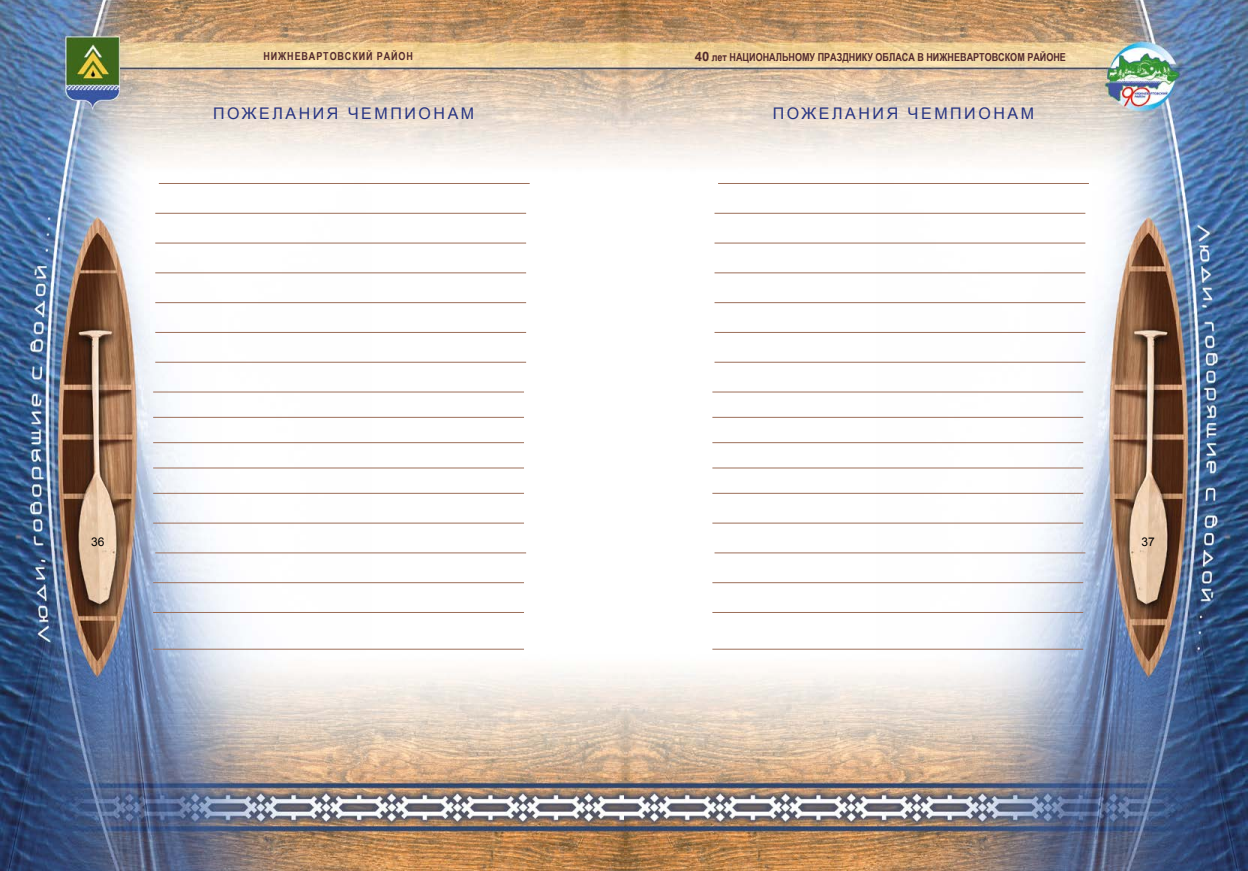
<style>
.page{position:relative;width:1248px;height:871px;background:#fff}
.page>*{position:absolute;margin:0;border:0;box-sizing:border-box;transform-origin:0 0}
.t1{font:16px "Arial";letter-spacing:.16em;color:#283583}
.t2{font:12px "Arial";color:#000}
.t3{font:700 11px "Arial Narrow";color:#532a2d}
.t4{font:700 11px "Arial Narrow";letter-spacing:.08em;color:#532a2d}
.s1{font-family:"Arial";font-size:13px}
</style>
<div class="page">
<img style="left:0;top:0;width:1247px;height:870px">
<hr style="left:159px;top:183px;width:370px;height:1px;background:#9d705b">
<hr style="left:718px;top:183px;width:370px;height:1px;background:#9d705b">
<hr style="left:155px;top:213px;width:371px;height:1px;background:#9d705b">
<hr style="left:714px;top:213px;width:371px;height:1px;background:#9d705b">
<hr style="left:155px;top:242px;width:371px;height:1px;background:#9d705b">
<hr style="left:714px;top:242px;width:371px;height:1px;background:#9d705b">
<hr style="left:155px;top:272px;width:371px;height:1px;background:#9d705b">
<hr style="left:714px;top:272px;width:371px;height:1px;background:#9d705b">
<hr style="left:155px;top:302px;width:371px;height:1px;background:#9d705b">
<hr style="left:714px;top:302px;width:371px;height:1px;background:#9d705b">
<hr style="left:155px;top:332px;width:371px;height:1px;background:#9d705b">
<hr style="left:714px;top:332px;width:371px;height:1px;background:#9d705b">
<hr style="left:155px;top:361px;width:371px;height:1px;background:#9d705b">
<hr style="left:714px;top:361px;width:371px;height:1px;background:#9d705b">
<hr style="left:153px;top:391px;width:371px;height:1px;background:#9d705b">
<hr style="left:712px;top:391px;width:371px;height:1px;background:#9d705b">
<hr style="left:153px;top:416px;width:371px;height:1px;background:#9d705b">
<hr style="left:712px;top:416px;width:371px;height:1px;background:#9d705b">
<hr style="left:153px;top:442px;width:371px;height:1px;background:#9d705b">
<hr style="left:712px;top:442px;width:371px;height:1px;background:#9d705b">
<hr style="left:153px;top:467px;width:371px;height:1px;background:#9d705b">
<hr style="left:712px;top:467px;width:371px;height:1px;background:#9d705b">
<hr style="left:153px;top:492px;width:371px;height:1px;background:#9d705b">
<hr style="left:712px;top:492px;width:371px;height:1px;background:#9d705b">
<hr style="left:153px;top:522px;width:371px;height:1px;background:#9d705b">
<hr style="left:712px;top:522px;width:371px;height:1px;background:#9d705b">
<hr style="left:155px;top:552px;width:371px;height:1px;background:#9d705b">
<hr style="left:714px;top:552px;width:371px;height:1px;background:#9d705b">
<hr style="left:153px;top:582px;width:371px;height:1px;background:#9d705b">
<hr style="left:712px;top:582px;width:371px;height:1px;background:#9d705b">
<hr style="left:153px;top:611px;width:371px;height:1px;background:#9d705b">
<hr style="left:712px;top:611px;width:371px;height:1px;background:#9d705b">
<hr style="left:153px;top:648px;width:371px;height:1px;background:#9d705b">
<hr style="left:712px;top:648px;width:371px;height:1px;background:#9d705b">
<p class="t4" style="left:263px;top:48px;width:151px">НИЖНЕВАРТОВСКИЙ РАЙОН</p>
<p class="t3" style="left:694px;top:49px;width:372px"><span class="s1">40</span> лет НАЦИОНАЛЬНОМУ ПРАЗДНИКУ ОБЛАСА В НИЖНЕВАРТОВСКОМ РАЙОНЕ</p>
<h1 class="t1" style="left:213px;top:103px;width:263px">ПОЖЕЛАНИЯ ЧЕМПИОНАМ</h1>
<h1 class="t1" style="left:772px;top:103px;width:263px">ПОЖЕЛАНИЯ ЧЕМПИОНАМ</h1>
<p class="t2" style="left:91px;top:534px;width:15px">36</p>
<p class="t2" style="left:1141px;top:534px;width:15px">37</p>
</div>
